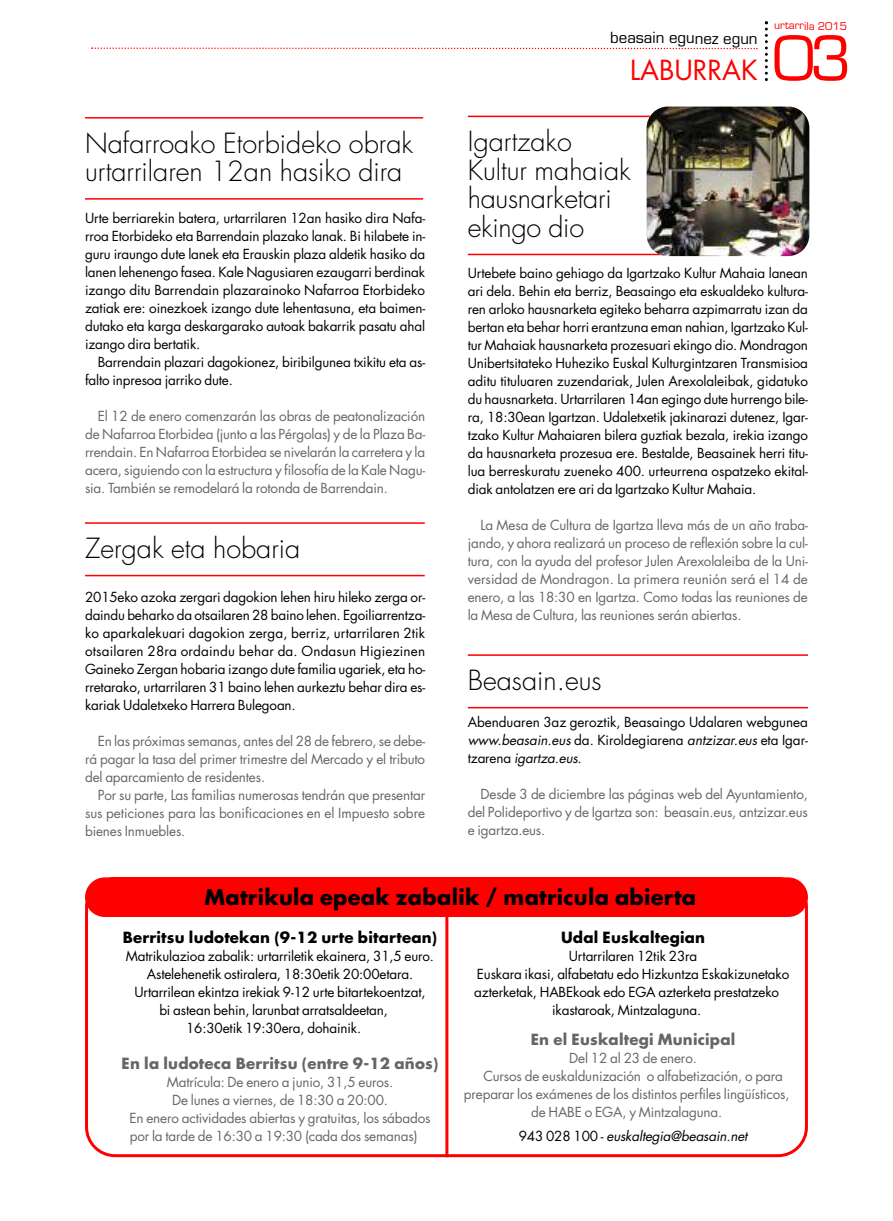
<style>
.page{position:relative;width:893px;height:1221px;background:#fff}
.page>*{position:absolute;margin:0;border:0;box-sizing:border-box;transform-origin:0 0}
.t1{font:60px "Eurostile";color:#f00}
.t2{font:300 27px/28.5px "Futura";color:#000}
.t3{font:27px "Futura";color:#f00}
.t4{font:700 21px "Futura";letter-spacing:.015em;color:#000}
.t5{font:700 15px "Futura";letter-spacing:.015em;color:#666}
.t6{font:700 15px "Futura";letter-spacing:.015em;color:#000}
.t7{font:15px "Eurostile";color:#000}
.t8{font:13.5px/18px "Futura";letter-spacing:-.01em;color:#000;text-align:justify}
.t9{font:13.5px/18px "Futura";letter-spacing:-.01em;color:#666;text-align:justify}
.t10{font:italic 13.5px "Futura";letter-spacing:-.01em;color:#000}
.t11{font:10.5px "Eurostile";letter-spacing:-.005em;color:#f00}
.s1{font-style:italic}
.s2{font-style:normal}
</style>
<div class="page">
<svg style="left:91px;top:47px;width:667px;height:2px"></svg>
<svg style="left:765px;top:21px;width:3px;height:60px"></svg>
<hr style="left:85px;top:117px;width:338px;height:1px;background:#f00">
<hr style="left:85px;top:198px;width:338px;height:2px;background:#f00">
<hr style="left:85px;top:522px;width:340px;height:1px;background:#f00">
<hr style="left:85px;top:575px;width:340px;height:1px;background:#f00">
<hr style="left:468px;top:654px;width:340px;height:1px;background:#f00">
<hr style="left:468px;top:707px;width:340px;height:1px;background:#f00">
<svg style="left:85px;top:891px;width:723px;height:266px"></svg>
<div style="left:85px;top:877px;width:723px;height:39px;background:#f00;border-radius:20px"></div>
<hr style="left:445px;top:916px;width:3px;height:241px;background:#f00">
<hr style="left:468px;top:116px;width:272px;height:1px;background:#f00">
<hr style="left:468px;top:254px;width:272px;height:1px;background:#f00">
<img style="left:647px;top:106px;width:162px;height:150px;border-radius:21px">
<h2 class="t2" style="left:85px;top:131px;width:329px">Nafarroako Etorbideko obrak urtarrilaren 12an hasiko dira</h2>
<p class="t8" style="left:85px;top:210px;width:342px">Urte berriarekin batera, urtarrilaren 12an hasiko dira Nafa&shy;rroa Etorbideko eta Barrendain plazako lanak. Bi hilabete in&shy;guru iraungo dute lanek eta Erauskin plaza aldetik hasiko da lanen lehenengo fasea. Kale Nagusiaren ezaugarri berdinak izango ditu Barrendain plazarainoko Nafarroa Etorbideko zatiak ere: oinezkoek izango dute lehentasuna, eta baimen&shy;dutako eta karga deskargarako autoak bakarrik pasatu ahal izango dira bertatik.</p>
<p class="t8" style="left:85px;top:354px;width:342px;text-indent:13px">Barrendain plazari dagokionez, biribilgunea txikitu eta as&shy;falto inpresoa jarriko dute.</p>
<p class="t9" style="left:85px;top:408px;width:342px;text-indent:13px">El 12 de enero comenzarán las obras de peatonalización de Nafarroa Etorbidea (junto a las Pérgolas) y de la Plaza Ba&shy;rrendain. En Nafarroa Etorbidea se nivelarán la carretera y la acera, siguiendo con la estructura y filosofía de la Kale Nagu&shy;sia. También se remodelará la rotonda de Barrendain.</p>
<h2 class="t2" style="left:85px;top:536px;width:217px">Zergak eta hobaria</h2>
<p class="t8" style="left:85px;top:589px;width:342px">2015eko azoka zergari dagokion lehen hiru hileko zerga or&shy;daindu beharko da otsailaren 28 baino lehen. Egoiliarrentza&shy;ko aparkalekuari dagokion zerga, berriz, urtarrilaren 2tik otsailaren 28ra ordaindu behar da. Ondasun Higiezinen Gaineko Zergan hobaria izango dute familia ugariek, eta ho&shy;rretarako, urtarrilaren 31 baino lehen aurkeztu behar dira es&shy;kariak Udaletxeko Harrera Bulegoan.</p>
<p class="t9" style="left:85px;top:733px;width:342px;text-indent:13px">En las próximas semanas, antes del 28 de febrero, se debe&shy;rá pagar la tasa del primer trimestre del Mercado y el tributo del aparcamiento de residentes.</p>
<p class="t9" style="left:85px;top:787px;width:342px;text-indent:13px">Por su parte, Las familias numerosas tendrán que presentar sus peticiones para las bonificaciones en el Impuesto sobre bienes Inmuebles.</p>
<p class="t7" style="left:610px;top:32px;width:149px">beasain egunez egun</p>
<h2 class="t3" style="left:630px;top:58px;width:129px">LABURRAK</h2>
<p class="t11" style="left:774px;top:22px;width:74px">urtarrila 2015</p>
<h1 class="t1" style="left:773px;top:35px;width:80px">03</h1>
<h2 class="t2" style="left:468px;top:129px;width:164px">Igartzako<br>Kultur mahaiak hausnarketari ekingo dio</h2>
<p class="t8" style="left:468px;top:265px;width:342px">Urtebete baino gehiago da Igartzako Kultur Mahaia lanean ari dela. Behin eta berriz, Beasaingo eta eskualdeko kultura&shy;ren arloko hausnarketa egiteko beharra azpimarratu izan da bertan eta behar horri erantzuna eman nahian, Igartzako Kul&shy;tur Mahaiak hausnarketa prozesuari ekingo dio. Mondragon Unibertsitateko Huheziko Euskal Kulturgintzaren Transmisioa aditu tituluaren zuzendariak, Julen Arexolaleibak, gidatuko du hausnarketa. Urtarrilaren 14an egingo dute hurrengo bile&shy;ra, 18:30ean Igartzan. Udaletxetik jakinarazi dutenez, Igar&shy;tzako Kultur Mahaiaren bilera guztiak bezala, irekia izango da hausnarketa prozesua ere. Bestalde, Beasainek herri titu&shy;lua berreskuratu zueneko 400. urteurrena ospatzeko ekital&shy;diak antolatzen ere ari da Igartzako Kultur Mahaia.</p>
<p class="t9" style="left:468px;top:517px;width:342px;text-indent:13px">La Mesa de Cultura de Igartza lleva más de un año traba&shy;jando, y ahora realizará un proceso de reflexión sobre la cul&shy;tura, con la ayuda del profesor Julen Arexolaleiba de la Uni&shy;versidad de Mondragon. La primera reunión será el 14 de enero, a las 18:30 en Igartza. Como todas las reuniones de la Mesa de Cultura, las reuniones serán abiertas.</p>
<h2 class="t2" style="left:468px;top:668px;width:135px">Beasain.eus</h2>
<p class="t8" style="left:468px;top:714px;width:342px">Abenduaren 3az geroztik, Beasaingo Udalaren webgunea <span class="s1">www.beasain.eus</span> da. Kiroldegiarena <span class="s1">antzizar.eus</span> eta Igar&shy;tzarena <span class="s1">igartza.eus.</span></p>
<p class="t9" style="left:468px;top:786px;width:342px;text-indent:13px">Desde 3 de diciembre las páginas web del Ayuntamiento, del Polideportivo y de Igartza son: beasain.eus, antzizar.eus e igartza.eus.</p>
<h3 class="t4" style="left:205px;top:887px;width:493px">Matrikula epeak zabalik / matricula abierta</h3>
<p class="t6" style="left:123px;top:930px;width:316px">Berritsu ludotekan (9-12 urte bitartean)</p>
<p class="t8" style="left:126px;top:948px;width:310px">Matrikulazioa zabalik: urtarriletik ekainera, 31,5 euro.</p>
<p class="t8" style="left:147px;top:966px;width:268px">Astelehenetik ostiralera, 18:30etik 20:00etara.</p>
<p class="t8" style="left:134px;top:984px;width:293px">Urtarrilean ekintza irekiak 9-12 urte bitartekoentzat,</p>
<p class="t8" style="left:159px;top:1002px;width:230px">bi astean behin, larunbat arratsaldeetan,</p>
<p class="t8" style="left:186px;top:1020px;width:177px">16:30etik 19:30era, dohainik.</p>
<p class="t5" style="left:122px;top:1056px;width:318px">En la ludoteca Berritsu (entre 9-12 años)</p>
<p class="t9" style="left:167px;top:1074px;width:228px">Matrícula: De enero a junio, 31,5 euros.</p>
<p class="t9" style="left:172px;top:1092px;width:217px">De lunes a viernes, de 18:30 a 20:00.</p>
<p class="t9" style="left:129px;top:1110px;width:303px">En enero actividades abiertas y gratuitas, los sábados</p>
<p class="t9" style="left:130px;top:1128px;width:289px">por la tarde de 16:30 a 19:30 (cada dos semanas)</p>
<p class="t6" style="left:561px;top:930px;width:146px">Udal Euskaltegian</p>
<p class="t8" style="left:569px;top:948px;width:130px">Urtarrilaren 12tik 23ra</p>
<p class="t8" style="left:477px;top:966px;width:314px">Euskara ikasi, alfabetatu edo Hizkuntza Eskakizunetako</p>
<p class="t8" style="left:474px;top:984px;width:306px">azterketak, HABEkoak edo EGA azterketa prestatzeko</p>
<p class="t8" style="left:552px;top:1002px;width:151px">ikastaroak, Mintzalaguna.</p>
<p class="t5" style="left:531px;top:1032px;width:206px">En el Euskaltegi Municipal</p>
<p class="t9" style="left:569px;top:1050px;width:129px">Del 12 al 23 de enero.</p>
<p class="t9" style="left:483px;top:1068px;width:301px">Cursos de euskaldunización o alfabetización, o para</p>
<p class="t9" style="left:464px;top:1086px;width:327px">preparar los exámenes de los distintos perfiles lingüísticos,</p>
<p class="t9" style="left:531px;top:1104px;width:193px">de HABE o EGA, y Mintzalaguna.</p>
<p class="t10" style="left:519px;top:1129px;width:230px"><span class="s2">943 028 100 -</span> euskaltegia@beasain.net</p>
</div>
